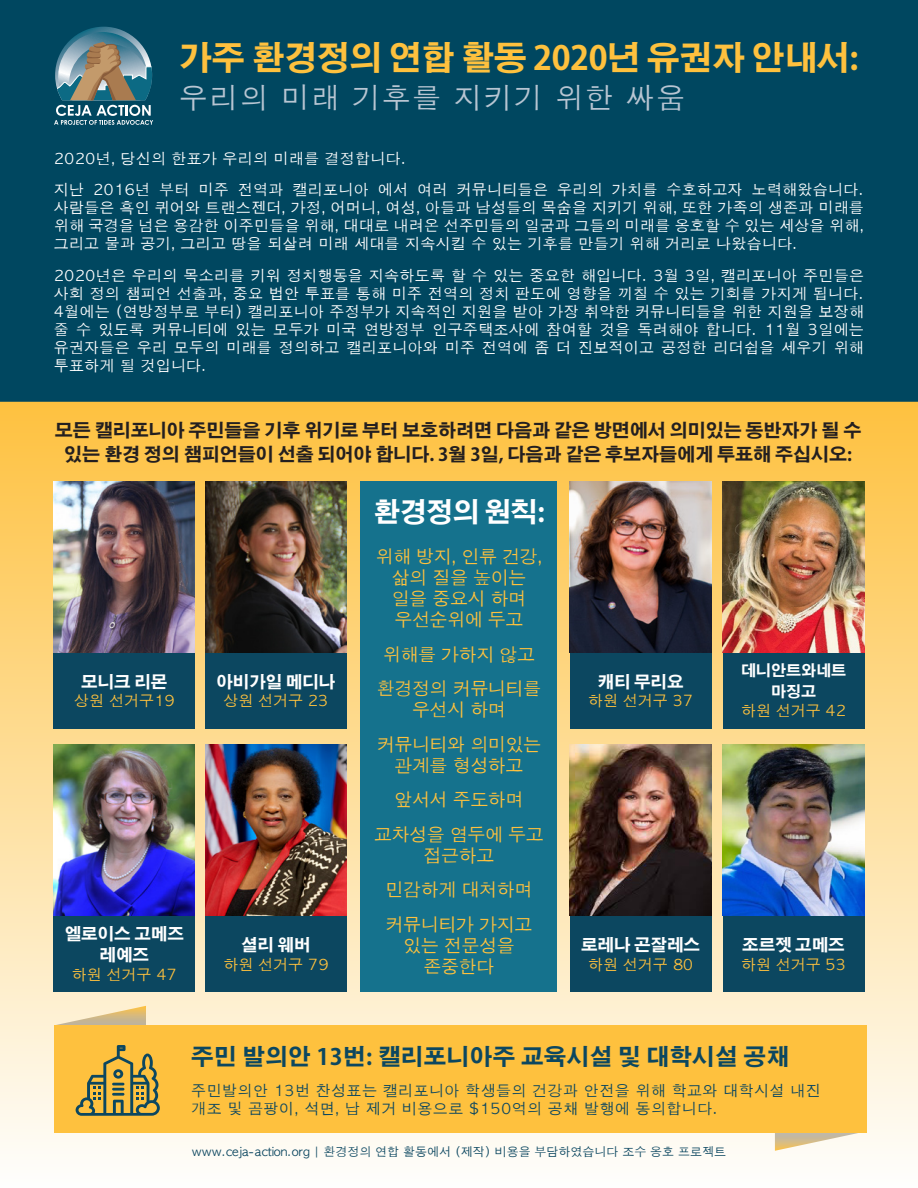
<style>
.page{position:relative;width:918px;height:1188px;background:#fff}
.page>*{position:absolute;margin:0;border:0;box-sizing:border-box;transform-origin:0 0}
.t1{font:700 33px "Adobe Gothic Std";letter-spacing:-.01em;color:#fec13e}
.t2{font:28.5px "Apple Gothic";letter-spacing:.06em;color:#b8c5d2}
.Principles{font:700 27px "Adobe Gothic Std";letter-spacing:-.02em;color:#fff}
.t3{font:700 22.5px "Adobe Gothic Std";letter-spacing:.02em;color:#0c4760}
.Principles-2{font:18px/21px "Apple Gothic";letter-spacing:-.02em;color:#fec13e;text-align:center}
.t4{font:700 18px/24px "Adobe Gothic Std";color:#231f20;text-align:center}
.Korean_Candidate_Nam{font:700 16.5px/21px "Adobe Gothic Std";color:#fff;text-align:center}
.t5{font:15px/18px "Apple Gothic";letter-spacing:.02em;color:#fff;text-align:justify}
.t6{font:15px/18px "Apple Gothic";letter-spacing:.03em;color:#0c4760}
.Korean_Candidate_Off{font:15px "Apple Gothic";color:#fec13e}
.Korean_Candidate_Nam-2{font:700 15px/21px "Adobe Gothic Std";color:#fff;text-align:center}
.t7{font:12px "Apple Gothic";color:#0c4760}
</style>
<div class="page">
<div style="left:0;top:392px;width:918px;height:796px;background:linear-gradient(to bottom,#f8bd3d,#fbfcfc)"></div>
<div style="left:0;top:0;width:918px;height:402px;background:#004760"></div>
<svg style="left:54px;top:27px;width:99px;height:98px;background:#5f8086"></svg>
<div style="left:361px;top:482px;width:196px;height:510px;background:#15728d"></div>
<div style="left:54px;top:652px;width:141px;height:76px;background:#0c4760"></div>
<div style="left:54px;top:916px;width:141px;height:76px;background:#0c4760"></div>
<div style="left:205px;top:652px;width:142px;height:76px;background:#0c4760"></div>
<div style="left:205px;top:916px;width:142px;height:76px;background:#0c4760"></div>
<div style="left:570px;top:652px;width:141px;height:76px;background:#0c4760"></div>
<div style="left:570px;top:916px;width:141px;height:76px;background:#0c4760"></div>
<div style="left:723px;top:652px;width:141px;height:76px;background:#0c4760"></div>
<div style="left:723px;top:916px;width:141px;height:76px;background:#0c4760"></div>
<svg style="left:775px;top:1133px;width:92px;height:18px"></svg>
<div style="left:54px;top:1025px;width:813px;height:108px;background:#fec13e"></div>
<img style="left:54px;top:482px;width:141px;height:170px">
<img style="left:570px;top:482px;width:141px;height:170px">
<img style="left:54px;top:745px;width:141px;height:171px">
<img style="left:570px;top:745px;width:141px;height:171px">
<img style="left:205px;top:482px;width:142px;height:170px">
<img style="left:723px;top:482px;width:141px;height:170px">
<img style="left:205px;top:745px;width:142px;height:171px">
<img style="left:723px;top:745px;width:141px;height:171px">
<svg style="left:54px;top:1006px;width:106px;height:110px"></svg>
<p class="t1" style="left:179px;top:38px;width:681px">가주 환경정의 연합 활동 2020년 유권자 안내서:</p>
<p class="t2" style="left:179px;top:81px;width:507px">우리의 미래 기후를 지키기 위한 싸움</p>
<p class="t5" style="left:54px;top:150px;width:354px">2020년, 당신의 한표가 우리의 미래를 결정합니다.</p>
<p class="t5" style="left:54px;top:181px;width:812px">지난 2016년 부터 미주 전역과 캘리포니아 에서 여러 커뮤니티들은 우리의 가치를 수호하고자 노력해왔습니다. 사람들은 흑인 퀴어와 트랜스젠더, 가정, 어머니, 여성, 아들과 남성들의 목숨을 지키기 위해, 또한 가족의 생존과 미래를 위해 국경을 넘은 용감한 이주민들을 위해, 대대로 내려온 선주민들의 일굼과 그들의 미래를 옹호할 수 있는 세상을 위해, 그리고 물과 공기, 그리고 땅을 되살려 미래 세대를 지속시킬 수 있는 기후를 만들기 위해 거리로 나왔습니다.</p>
<p class="t5" style="left:54px;top:267px;width:812px">2020년은 우리의 목소리를 키워 정치행동을 지속하도록 할 수 있는 중요한 해입니다. 3월 3일, 캘리포니아 주민들은 사회 정의 챔피언 선출과, 중요 법안 투표를 통해 미주 전역의 정치 판도에 영향을 끼칠 수 있는 기회를 가지게 됩니다.<br>4월에는 (연방정부로 부터) 캘리포니아 주정부가 지속적인 지원을 받아 가장 취약한 커뮤니티들을 위한 지원을 보장해 줄 수 있도록 커뮤니티에 있는 모두가 미국 연방정부 인구주택조사에 참여할 것을 독려해야 합니다. 11월 3일에는 유권자들은 우리 모두의 미래를 정의하고 캘리포니아와 미주 전역에 좀 더 진보적이고 공정한 리더쉽을 세우기 위해 투표하게 될 것입니다.</p>
<p class="t4" style="left:55px;top:419px;width:808px">모든 캘리포니아 주민들을 기후 위기로 부터 보호하려면 다음과 같은 방면에서 의미있는 동반자가 될 수 있는 환경 정의 챔피언들이 선출 되어야 합니다. 3월 3일, 다음과 같은 후보자들에게 투표해 주십시오:</p>
<p class="Korean_Candidate_Nam" style="left:81px;top:671px;width:88px">모니크 리몬</p>
<p class="Korean_Candidate_Off" style="left:74px;top:693px;width:102px">상원 선거구19</p>
<p class="Korean_Candidate_Nam" style="left:216px;top:671px;width:121px">아비가일 메디나</p>
<p class="Korean_Candidate_Off" style="left:223px;top:693px;width:106px">상원 선거구 23</p>
<p class="Korean_Candidate_Nam" style="left:65px;top:924px;width:121px">엘로이스 고메즈 레예즈</p>
<p class="Korean_Candidate_Off" style="left:72px;top:966px;width:106px">하원 선거구 47</p>
<p class="Korean_Candidate_Nam" style="left:241px;top:935px;width:71px">셜리 웨버</p>
<p class="Korean_Candidate_Off" style="left:223px;top:956px;width:106px">하원 선거구 79</p>
<p class="Principles" style="left:373px;top:496px;width:173px">환경정의 원칙:</p>
<p class="Principles-2" style="left:375px;top:547px;width:169px">위해 방지, 인류 건강, 삶의 질을 높이는 일을 중요시 하며 우선순위에 두고</p>
<p class="Principles-2" style="left:383px;top:644px;width:154px">위해를 가하지 않고</p>
<p class="Principles-2" style="left:377px;top:679px;width:166px">환경정의 커뮤니티를 우선시 하며</p>
<p class="Principles-2" style="left:377px;top:734px;width:166px">커뮤니티와 의미있는 관계를 형성하고</p>
<p class="Principles-2" style="left:394px;top:790px;width:131px">앞서서 주도하며</p>
<p class="Principles-2" style="left:374px;top:824px;width:171px">교차성을 염두에 두고 접근하고</p>
<p class="Principles-2" style="left:386px;top:880px;width:148px">민감하게 대처하며</p>
<p class="Principles-2" style="left:386px;top:914px;width:148px">커뮤니티가 가지고 있는 전문성을 존중한다</p>
<p class="Korean_Candidate_Nam" style="left:598px;top:671px;width:88px">캐티 무리요</p>
<p class="Korean_Candidate_Off" style="left:588px;top:693px;width:106px">하원 선거구 37</p>
<p class="Korean_Candidate_Nam" style="left:581px;top:935px;width:121px">로레나 곤잘레스</p>
<p class="Korean_Candidate_Off" style="left:588px;top:956px;width:106px">하원 선거구 80</p>
<p class="Korean_Candidate_Nam-2" style="left:741px;top:661px;width:106px">데니안트와네트 마징고</p>
<p class="Korean_Candidate_Off" style="left:741px;top:702px;width:106px">하원 선거구 42</p>
<p class="Korean_Candidate_Nam" style="left:742px;top:935px;width:104px">조르젯 고메즈</p>
<p class="Korean_Candidate_Off" style="left:741px;top:956px;width:106px">하원 선거구 53</p>
<p class="t3" style="left:191px;top:1043px;width:599px">주민 발의안 13번: 캘리포니아주 교육시설 및 대학시설 공채</p>
<p class="t6" style="left:191px;top:1082px;width:631px">주민발의안 13번 찬성표는 캘리포니아 학생들의 건강과 안전을 위해 학교와 대학시설 내진 개조 및 곰팡이, 석면, 납 제거 비용으로 $150억의 공채 발행에 동의합니다.</p>
<p class="t7" style="left:192px;top:1145px;width:536px">www.ceja-action.org | 환경정의 연합 활동에서 (제작) 비용을 부담하였습니다 조수 옹호 프로젝트</p>
</div>
